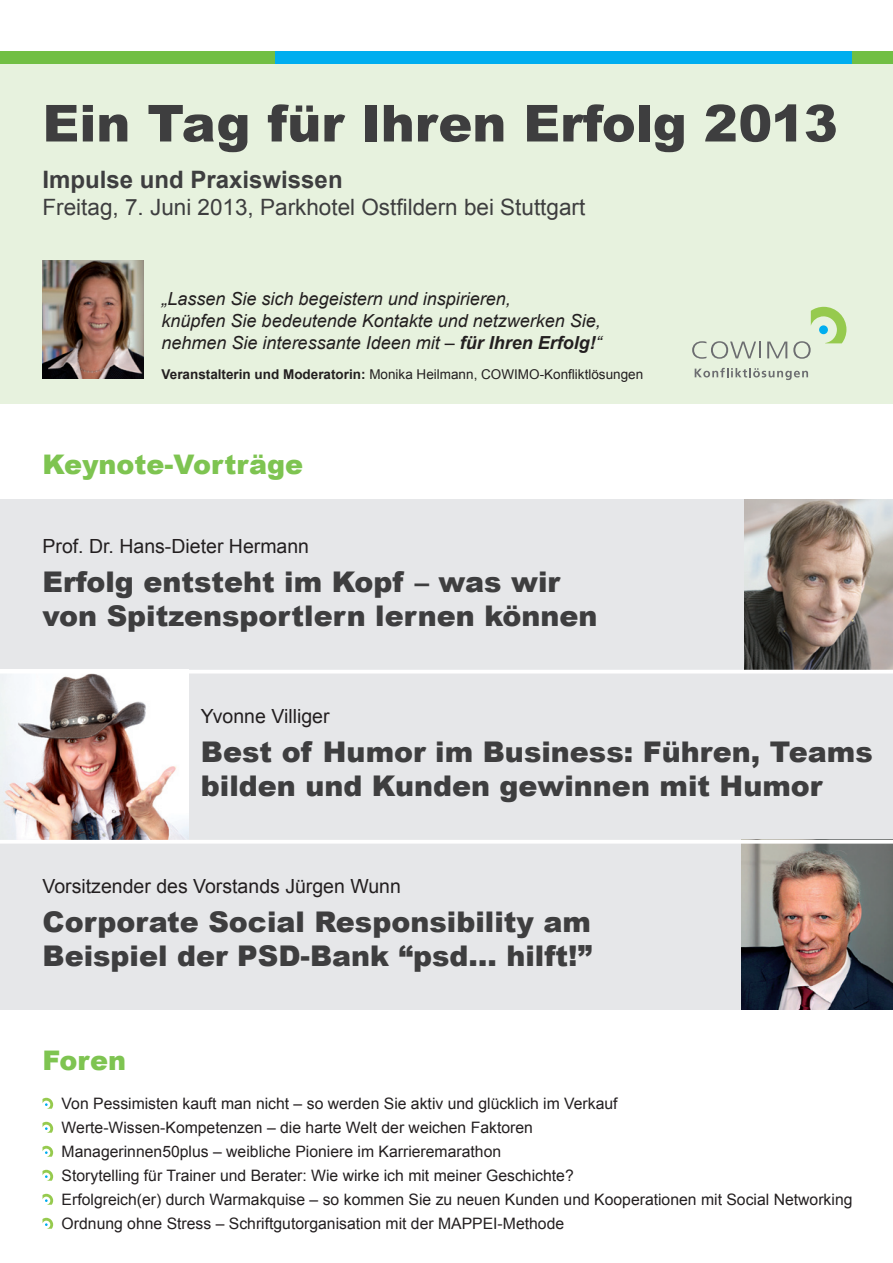
<style>
.page{position:relative;width:893px;height:1263px;background:#fff}
.page>*{position:absolute;margin:0;border:0;box-sizing:border-box;transform-origin:0 0}
.t1{font:900 51px "Arial";color:#3e3e3f}
.t2{font:900 28.5px/34.2px "Arial";color:#3e3e3f}
.t3{font:900 27px "Arial";color:#7ec451}
.t4{font:700 24px "Arial";color:#3e3e3f}
.t5{font:22.5px "Arial";color:#3e3e3f}
.t6{font:19.5px "Arial";color:#231f20}
.t7{font:italic 18px/21.6px "Arial";color:#231f20}
.t8{font:15.75px/24px "Arial";color:#231f20}
.t9{font:13.5px "Arial";color:#231f20}
.s1{font-weight:700}
</style>
<div class="page">
<div style="left:0;top:64px;width:893px;height:340px;background:#e7f2de"></div>
<div style="left:274px;top:51px;width:579px;height:13px;background:#00aeef"></div>
<div style="left:853px;top:51px;width:40px;height:13px;background:#71bf44"></div>
<div style="left:0;top:51px;width:274px;height:13px;background:#71bf44"></div>
<svg style="left:43px;top:1098px;width:10px;height:11px"></svg>
<svg style="left:43px;top:1122px;width:10px;height:11px"></svg>
<svg style="left:43px;top:1146px;width:10px;height:11px"></svg>
<svg style="left:43px;top:1170px;width:10px;height:11px"></svg>
<svg style="left:43px;top:1194px;width:10px;height:11px"></svg>
<svg style="left:43px;top:1218px;width:10px;height:11px"></svg>
<div style="left:0;top:500px;width:893px;height:510px;background:#e6e7e9"></div>
<img style="left:744px;top:500px;width:149px;height:170px">
<img style="left:0;top:673px;width:188px;height:167px">
<img style="left:741px;top:844px;width:152px;height:166px">
<hr style="left:0;top:670px;width:893px;height:3px;background:#fff">
<hr style="left:0;top:840px;width:893px;height:4px;background:#fff">
<svg style="left:695px;top:368px;width:113px;height:12px"></svg>
<svg style="left:692px;top:341px;width:69px;height:18px"></svg>
<svg style="left:767px;top:342px;width:20px;height:16px"></svg>
<svg style="left:793px;top:307px;width:53px;height:52px"></svg>
<img style="left:43px;top:260px;width:100px;height:118px">
<h1 class="t1" style="left:43px;top:86px;width:797px">Ein Tag für Ihren Erfolg 2013</h1>
<h3 class="t4" style="left:43px;top:164px;width:302px">Impulse und Praxiswissen</h3>
<h3 class="t5" style="left:43px;top:192px;width:544px">Freitag, 7. Juni 2013, Parkhotel Ostfildern bei Stuttgart</h3>
<p class="t7" style="left:162px;top:288px;width:442px">„Lassen Sie sich begeistern und inspirieren,<br>knüpfen Sie bedeutende Kontakte und netzwerken Sie, nehmen Sie interessante Ideen mit – <span class="s1">für Ihren Erfolg!</span>“</p>
<p class="t9" style="left:162px;top:365px;width:483px"><span class="s1">Veranstalterin und Moderatorin:</span> Monika Heilmann, COWIMO-Konfliktlösungen</p>
<h3 class="t3" style="left:43px;top:444px;width:262px">Keynote-Vorträge</h3>
<p class="t6" style="left:43px;top:533px;width:268px">Prof. Dr. Hans-Dieter Hermann</p>
<h2 class="t2" style="left:43px;top:564px;width:556px">Erfolg entsteht im Kopf – was wir von Spitzensportlern lernen können</h2>
<p class="t6" style="left:201px;top:704px;width:130px">Yvonne Villiger</p>
<h2 class="t2" style="left:201px;top:734px;width:673px">Best of Humor im Business: Führen, Teams bilden und Kunden gewinnen mit Humor</h2>
<p class="t6" style="left:43px;top:874px;width:360px">Vorsitzender des Vorstands Jürgen Wunn</p>
<h2 class="t2" style="left:43px;top:904px;width:551px">Corporate Social Responsibility am<br>Beispiel der PSD-Bank “psd… hilft!”</h2>
<h3 class="t3" style="left:43px;top:1040px;width:85px">Foren</h3>
<p class="t8" style="left:62px;top:1091px;width:792px">Von Pessimisten kauft man nicht – so werden Sie aktiv und glücklich im Verkauf<br>Werte-Wissen-Kompetenzen – die harte Welt der weichen Faktoren<br>Managerinnen50plus – weibliche Pioniere im Karrieremarathon<br>Storytelling für Trainer und Berater: Wie wirke ich mit meiner Geschichte?<br>Erfolgreich(er) durch Warmakquise – so kommen Sie zu neuen Kunden und Kooperationen mit Social Networking Ordnung ohne Stress – Schriftgutorganisation mit der MAPPEI-Methode</p>
</div>
